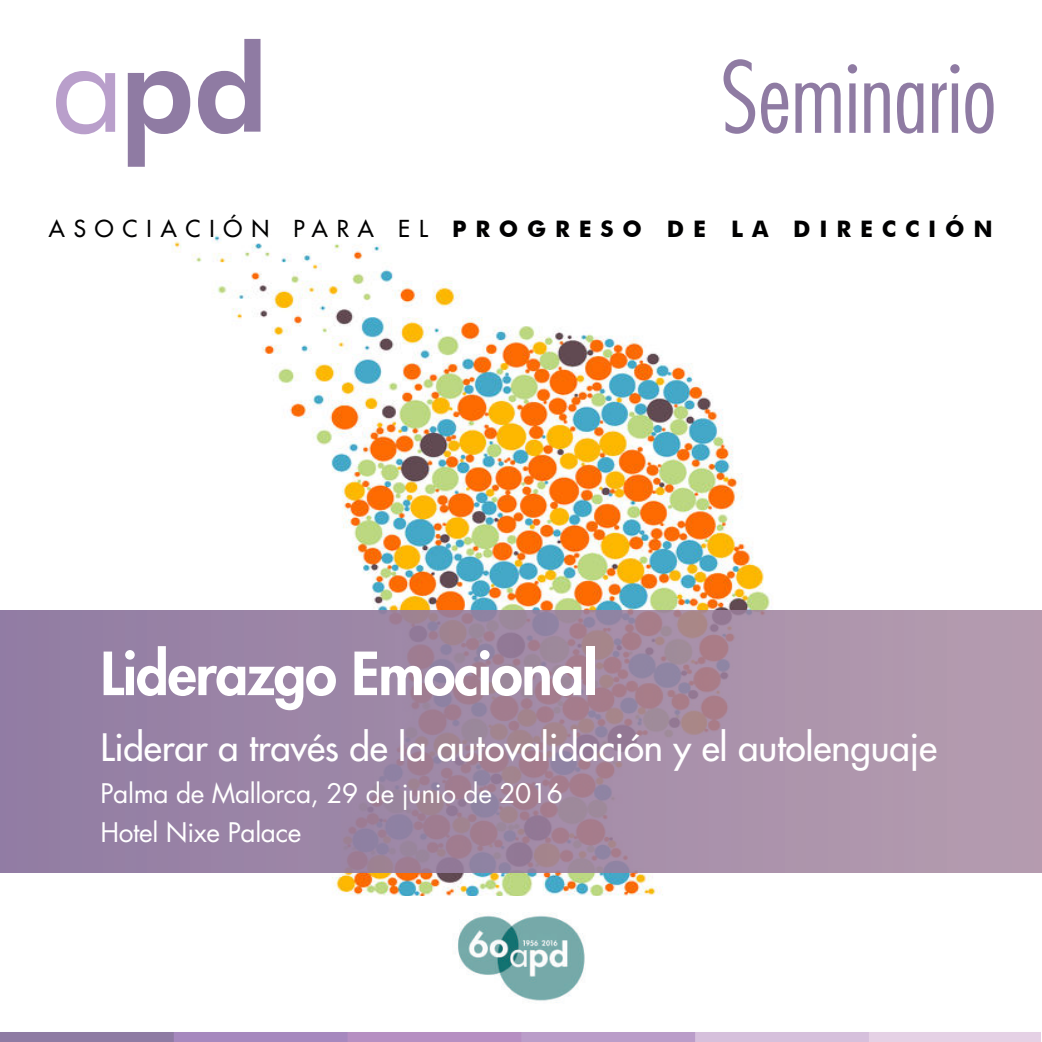
<style>
.page{position:relative;width:1042px;height:1042px;background:#fff}
.page>*{position:absolute;margin:0;border:0;box-sizing:border-box;transform-origin:0 0}
.t1{font:300 condensed 96.25px "Futura Std";color:#8f7ba3}
.t2{font:800 57.75px "Futura Std";letter-spacing:-.02em;color:#fff}
.t3{font:500 36.75px "Futura Std";letter-spacing:-.005em;color:#fff}
.t4{font:26.25px/39px "Futura Std";letter-spacing:-.015em;color:#fff}
.t5{font:700 22.75px "Futura BT";letter-spacing:.39em;color:#000001}
.s1{font-family:"Futura Std";font-weight:500}
</style>
<div class="page">
<img style="left:72px;top:235px;width:867px;height:661px">
<svg style="left:56px;top:71px;width:59px;height:63px"></svg>
<svg style="left:198px;top:39px;width:62px;height:95px"></svg>
<svg style="left:128px;top:71px;width:62px;height:96px"></svg>
<img style="left:466px;top:872px;width:350px;height:24px">
<img style="left:458px;top:912px;width:127px;height:91px">
<svg style="left:0;top:610px;width:1042px;height:262px;background:#a189a4"></svg>
<h1 class="t1" style="left:720px;top:40px;width:277px">Seminario</h1>
<p class="t5" style="left:49px;top:215px;width:945px"><span class="s1">ASOCIACIÓN PARA EL</span> PROGRESO DE LA DIRECCIÓN</p>
<h2 class="t2" style="left:100px;top:637px;width:498px">Liderazgo Emocional</h2>
<p class="t3" style="left:100px;top:724px;width:838px">Liderar a través de la autovalidación y el autolenguaje</p>
<p class="t4" style="left:100px;top:774px;width:464px">Palma de Mallorca, 29 de junio de 2016<br>Hotel Nixe Palace</p>
</div>
